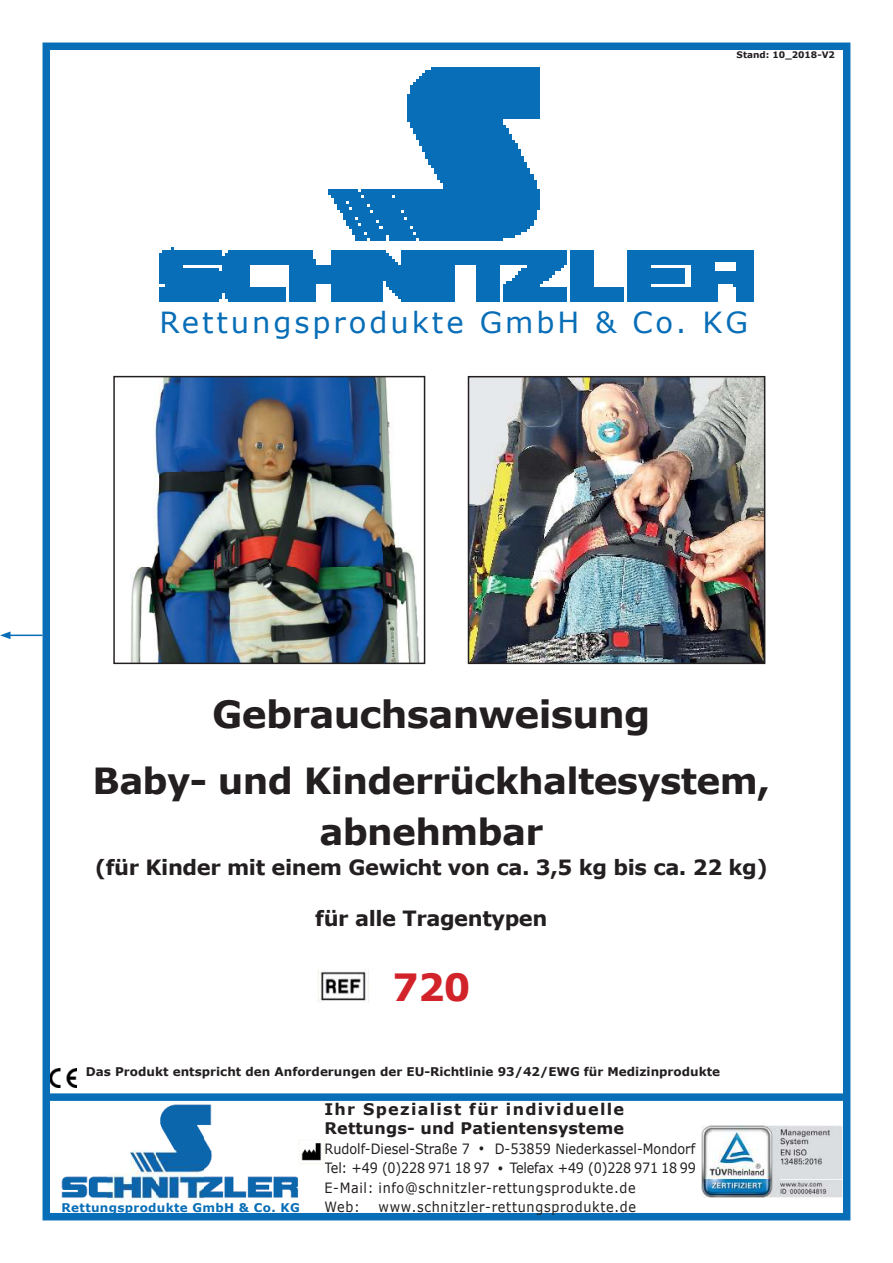
<style>
.page{position:relative;width:893px;height:1263px;background:#fff}
.page>*{position:absolute;margin:0;border:0;box-sizing:border-box;transform-origin:0 0}
.t1{font:700 37.5px "Verdana";letter-spacing:-.02em;color:#231f20}
.t2{font:700 37.5px "Verdana";color:#d2232a}
.t3{font:700 36px/51px "Verdana";letter-spacing:-.02em;color:#231f20;text-align:center}
.t4{font:29.1px "Verdana";letter-spacing:.1em;color:#086eb7}
.t5{font:700 21px "Verdana";letter-spacing:-.02em;color:#231f20}
.t6{font:700 16.05px/19.2px "Verdana";letter-spacing:.045em;color:#231f20}
.t7{font:14.25px/19.5px "Verdana";color:#231f20;scale:.9 1}
.t8{font:14.25px "Verdana";letter-spacing:.055em;color:#231f20;scale:.9 1}
.t9{font:700 12px "Verdana";color:#231f20}
.t10{font:700 12px "Verdana";letter-spacing:.025em;color:#086eb7}
.t11{font:700 9px "Verdana";color:#231f20}
</style>
<div class="page">
<div style="left:43px;top:43px;width:807px;height:1177px;border:8px solid #086eb7"></div>
<hr style="left:8px;top:634px;width:35px;height:2px;background:#086eb7">
<svg style="left:0;top:631px;width:11px;height:8px"></svg>
<div style="left:50px;top:1093px;width:793px;height:8px;background:#086eb7"></div>
<img style="left:61px;top:1104px;width:237px;height:96px">
<img style="left:701px;top:1126px;width:142px;height:71px">
<img style="left:299px;top:1139px;width:25px;height:25px">
<img style="left:160px;top:68px;width:593px;height:234px">
<img style="left:317px;top:969px;width:52px;height:33px">
<img style="left:50px;top:1068px;width:27px;height:19px">
<img style="left:131px;top:378px;width:289px;height:284px">
<div style="left:113px;top:376px;width:312px;height:288px;border:1px solid #231f20"></div>
<img style="left:471px;top:379px;width:291px;height:282px">
<div style="left:468px;top:376px;width:297px;height:288px;border:2px solid #231f20"></div>
<p class="t11" style="left:737px;top:52px;width:100px">Stand: 10_2018-V2</p>
<h3 class="t4" style="left:159px;top:311px;width:590px">Rettungsprodukte GmbH &amp; Co. KG</h3>
<h1 class="t1" style="left:212px;top:699px;width:440px">Gebrauchsanweisung</h1>
<h2 class="t3" style="left:93px;top:758px;width:679px">Baby- und Kinderrückhaltesystem, abnehmbar</h2>
<h3 class="t5" style="left:95px;top:858px;width:675px">(für Kinder mit einem Gewicht von ca. 3,5 kg bis ca. 22 kg)</h3>
<h3 class="t5" style="left:315px;top:909px;width:234px">für alle Tragentypen</h3>
<h1 class="t2" style="left:392px;top:972px;width:80px">720</h1>
<p class="t9" style="left:86px;top:1067px;width:636px">Das Produkt entspricht den Anforderungen der EU-Richtlinie 93/42/EWG für Medizinprodukte</p>
<p class="t10" style="left:62px;top:1202px;width:240px">Rettungsprodukte GmbH &amp; Co. KG</p>
<p class="t6" style="left:325px;top:1101px;width:301px">Ihr Spezialist für individuelle<br>Rettungs- und Patientensysteme</p>
<p class="t7" style="left:325px;top:1140px;width:414px">Rudolf-Diesel-Straße 7 ● D-53859 Niederkassel-Mondorf Tel: +49 (0)228 971 18 97 ● Telefax +49 (0)228 971 18 99<br>E-Mail: info@schnitzler-rettungsprodukte.de<br>Web:</p>
<p class="t8" style="left:379px;top:1201px;width:288px">www.schnitzler-rettungsprodukte.de</p>
</div>
